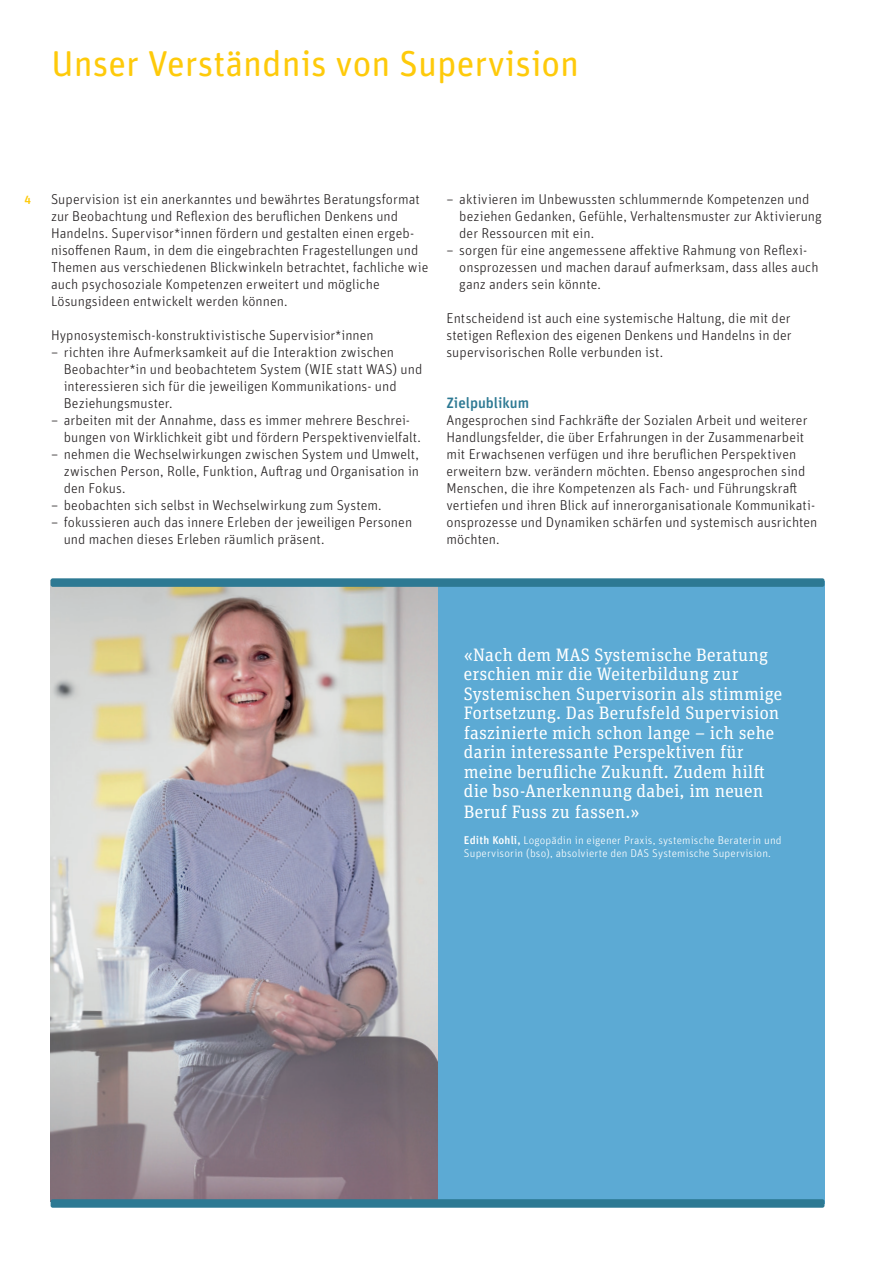
<style>
.page{position:relative;width:893px;height:1263px;background:#fff}
.page>*{position:absolute;margin:0;border:0;box-sizing:border-box;transform-origin:0 0}
.t1{font:36px "Unit Rounded Pro";color:#feca0a}
.t2{font:18px/19.6px "Unit Slab Pro";letter-spacing:.01em;color:#fff}
.t3{font:500 15px "Unit Rounded Pro";color:#2d7993}
.t4{font:300 14.25px/17px "Unit Rounded Pro";letter-spacing:.005em;color:#231f20}
.t5{font:500 12px "Unit Rounded Pro";color:#feca0a}
.t6{font:300 11.25px/13.6px "Unit Rounded Pro";letter-spacing:.015em;color:#fff}
.s1{font-weight:500}
</style>
<div class="page">
<img style="left:51px;top:586px;width:387px;height:614px">
<div style="left:438px;top:581px;width:386px;height:622px;background:#5caad4"></div>
<div style="left:51px;top:578px;width:773px;height:9px;background:#2d7993;border-radius:2px"></div>
<div style="left:51px;top:1199px;width:773px;height:9px;background:#2d7993;border-radius:2px"></div>
<h1 class="t1" style="left:51px;top:39px;width:530px">Unser Verständnis von Supervision</h1>
<p class="t5" style="left:24px;top:191px;width:8px">4</p>
<p class="t4" style="left:51px;top:190px;width:379px">Supervision ist ein anerkanntes und bewährtes Beratungsformat zur Beobachtung und Reflexion des beruflichen Denkens und Handelns. Supervisor*innen fördern und gestalten einen ergeb&shy;nisoffenen Raum, in dem die eingebrachten Fragestellungen und Themen aus verschiedenen Blickwinkeln betrachtet, fachliche wie auch psychosoziale Kompetenzen erweitert und mögliche Lösungsideen entwickelt werden können.</p>
<p class="t4" style="left:51px;top:327px;width:324px">Hypnosystemisch-konstruktivistische Supervisior*innen</p>
<p class="t4" style="left:64px;top:344px;width:360px;text-indent:-13px">– richten ihre Aufmerksamkeit auf die Interaktion zwischen Beobachter*in und beobachtetem System (WIE statt WAS) und interessieren sich für die jeweiligen Kommunikations- und Beziehungsmuster.</p>
<p class="t4" style="left:64px;top:412px;width:359px;text-indent:-13px">– arbeiten mit der Annahme, dass es immer mehrere Beschrei&shy;bungen von Wirklichkeit gibt und fördern Perspektivenvielfalt.</p>
<p class="t4" style="left:64px;top:446px;width:357px;text-align:justify;text-indent:-13px">– nehmen die Wechselwirkungen zwischen System und Umwelt, zwischen Person, Rolle, Funktion, Auftrag und Organisation in den Fokus.</p>
<p class="t4" style="left:51px;top:497px;width:332px">– beobachten sich selbst in Wechselwirkung zum System.</p>
<p class="t4" style="left:64px;top:514px;width:350px;text-indent:-13px">– fokussieren auch das innere Erleben der jeweiligen Personen und machen dieses Erleben räumlich präsent.</p>
<p class="t4" style="left:459px;top:191px;width:364px;text-indent:-13px">– aktivieren im Unbewussten schlummernde Kompetenzen und beziehen Gedanken, Gefühle, Verhaltensmuster zur Aktivierung der Ressourcen mit ein.</p>
<p class="t4" style="left:459px;top:242px;width:361px;text-indent:-13px">– sorgen für eine angemessene affektive Rahmung von Reflexi&shy;onsprozessen und machen darauf aufmerksam, dass alles auch ganz anders sein könnte.</p>
<p class="t4" style="left:446px;top:310px;width:347px;text-align:justify">Entscheidend ist auch eine systemische Haltung, die mit der stetigen Reflexion des eigenen Denkens und Handelns in der supervisorischen Rolle verbunden ist.</p>
<p class="t3" style="left:446px;top:392px;width:84px">Zielpublikum</p>
<p class="t4" style="left:446px;top:412px;width:372px">Angesprochen sind Fachkräfte der Sozialen Arbeit und weiterer Handlungsfelder, die über Erfahrungen in der Zusammenarbeit mit Erwachsenen verfügen und ihre beruflichen Perspektiven erweitern bzw. verändern möchten. Ebenso angesprochen sind Menschen, die ihre Kompetenzen als Fach- und Führungskraft vertiefen und ihren Blick auf innerorganisationale Kommunikati&shy;onsprozesse und Dynamiken schärfen und systemisch ausrichten möchten.</p>
<p class="t2" style="left:464px;top:644px;width:320px">«Nach dem MAS Systemische Beratung erschien mir die Weiterbildung zur Systemischen Supervisorin als stimmige Fortsetzung. Das Berufsfeld Supervision faszinierte mich schon lange – ich sehe darin interessante Perspektiven für meine berufliche Zukunft. Zudem hilft die bso-Anerkennung dabei, im neuen Beruf Fuss zu fassen.»</p>
<p class="t6" style="left:464px;top:833px;width:319px"><span class="s1">Edith Kohli,</span> Logopädin in eigener Praxis, systemische Beraterin und<br>Supervisorin (bso), absolvierte den DAS Systemische Supervision.</p>
</div>
